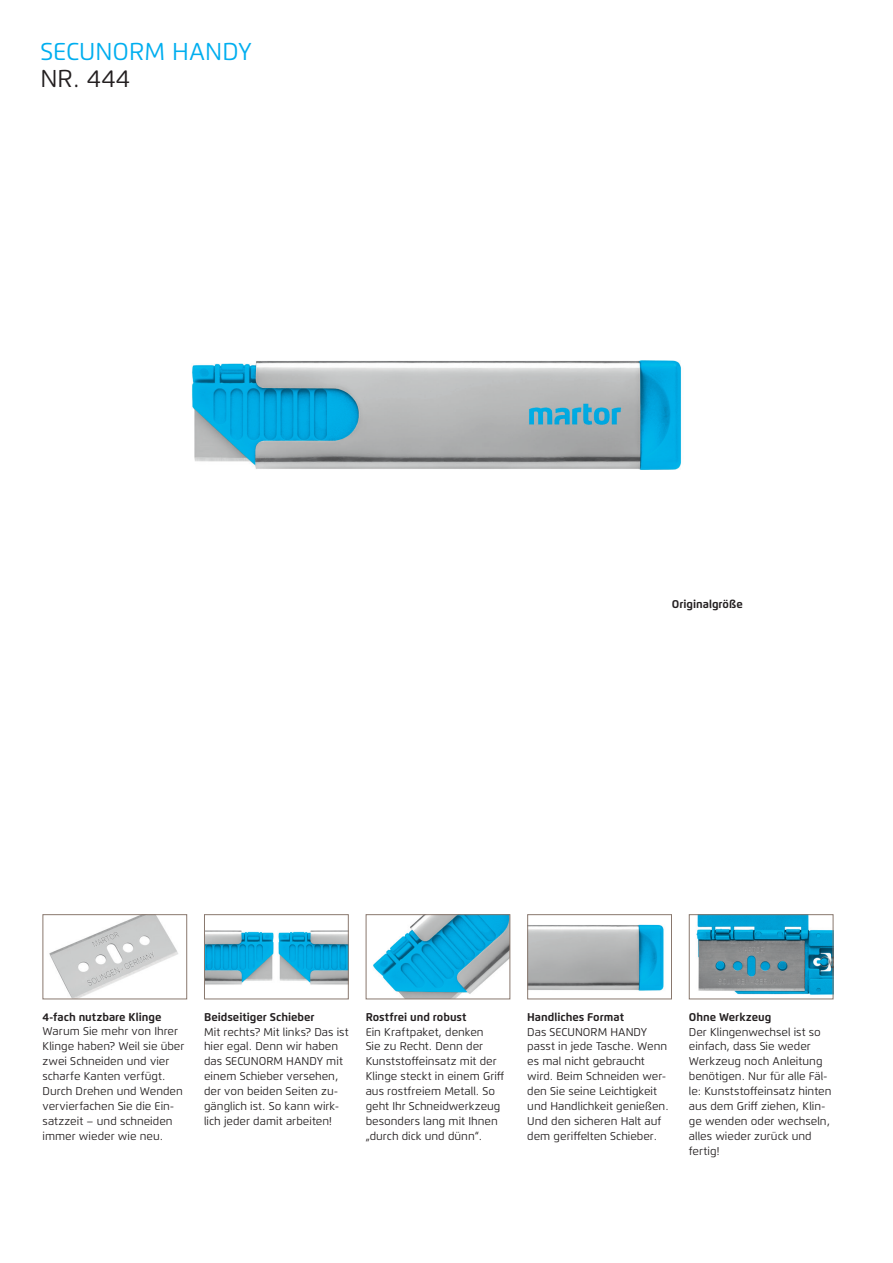
<style>
.page{position:relative;width:893px;height:1263px;background:#fff}
.page>*{position:absolute;margin:0;border:0;box-sizing:border-box;transform-origin:0 0}
.t1{font:24.3px "Flexo";color:#00aeef}
.t2{font:24.3px "Flexo";color:#231f20}
.t3{font:11.25px/14.9px "Flexo";color:#231f20}
.t4{font:700 11.25px "Flexo";color:#231f20}
</style>
<div class="page">
<img style="left:192px;top:360px;width:489px;height:110px">
<img style="left:49px;top:916px;width:129px;height:81px">
<div style="left:43px;top:914px;width:144px;height:85px;border:1px solid #89786e"></div>
<img style="left:206px;top:930px;width:141px;height:55px">
<div style="left:204px;top:914px;width:145px;height:85px;border:1px solid #89786e"></div>
<img style="left:373px;top:916px;width:135px;height:81px">
<div style="left:366px;top:914px;width:144px;height:85px;border:1px solid #89786e"></div>
<img style="left:529px;top:924px;width:135px;height:67px">
<div style="left:527px;top:914px;width:145px;height:85px;border:1px solid #89786e"></div>
<img style="left:696px;top:916px;width:135px;height:79px">
<div style="left:689px;top:914px;width:144px;height:85px;border:1px solid #89786e"></div>
<h1 class="t1" style="left:40px;top:36px;width:213px">SECUNORM HANDY</h1>
<h1 class="t2" style="left:40px;top:64px;width:91px">NR. 444</h1>
<p class="t4" style="left:672px;top:597px;width:72px">Originalgröße</p>
<p class="t4" style="left:43px;top:1010px;width:121px">4-fach nutzbare Klinge</p>
<p class="t3" style="left:43px;top:1024px;width:143px">Warum Sie mehr von Ihrer<br>Klinge haben? Weil sie über zwei Schneiden und vier scharfe Kanten verfügt.<br>Durch Drehen und Wenden vervierfachen Sie die Ein&shy;satzzeit – und schneiden immer wieder wie neu.</p>
<p class="t4" style="left:204px;top:1010px;width:112px">Beidseitiger Schieber</p>
<p class="t3" style="left:204px;top:1024px;width:146px">Mit rechts? Mit links? Das ist hier egal. Denn wir haben das SECUNORM HANDY mit einem Schieber versehen, der von beiden Seiten zu&shy;gänglich ist. So kann wirk&shy;lich jeder damit arbeiten!</p>
<p class="t4" style="left:366px;top:1010px;width:102px">Rostfrei und robust</p>
<p class="t3" style="left:366px;top:1024px;width:140px">Ein Kraftpaket, denken<br>Sie zu Recht. Denn der<br>Kunststoffeinsatz mit der<br>Klinge steckt in einem Griff aus rostfreiem Metall. So geht Ihr Schneidwerkzeug besonders lang mit Ihnen „durch dick und dünn“.</p>
<p class="t4" style="left:527px;top:1010px;width:98px">Handliches Format</p>
<p class="t3" style="left:527px;top:1024px;width:143px">Das SECUNORM HANDY passt in jede Tasche. Wenn es mal nicht gebraucht wird. Beim Schneiden wer&shy;den Sie seine Leichtigkeit und Handlichkeit genießen.<br>Und den sicheren Halt auf dem geriffelten Schieber.</p>
<p class="t4" style="left:689px;top:1010px;width:84px">Ohne Werkzeug</p>
<p class="t3" style="left:689px;top:1024px;width:144px">Der Klingenwechsel ist so einfach, dass Sie weder<br>Werkzeug noch Anleitung benötigen. Nur für alle Fäl&shy;le: Kunststoffeinsatz hinten aus dem Griff ziehen, Klin&shy;ge wenden oder wechseln, alles wieder zurück und fertig!</p>
</div>
